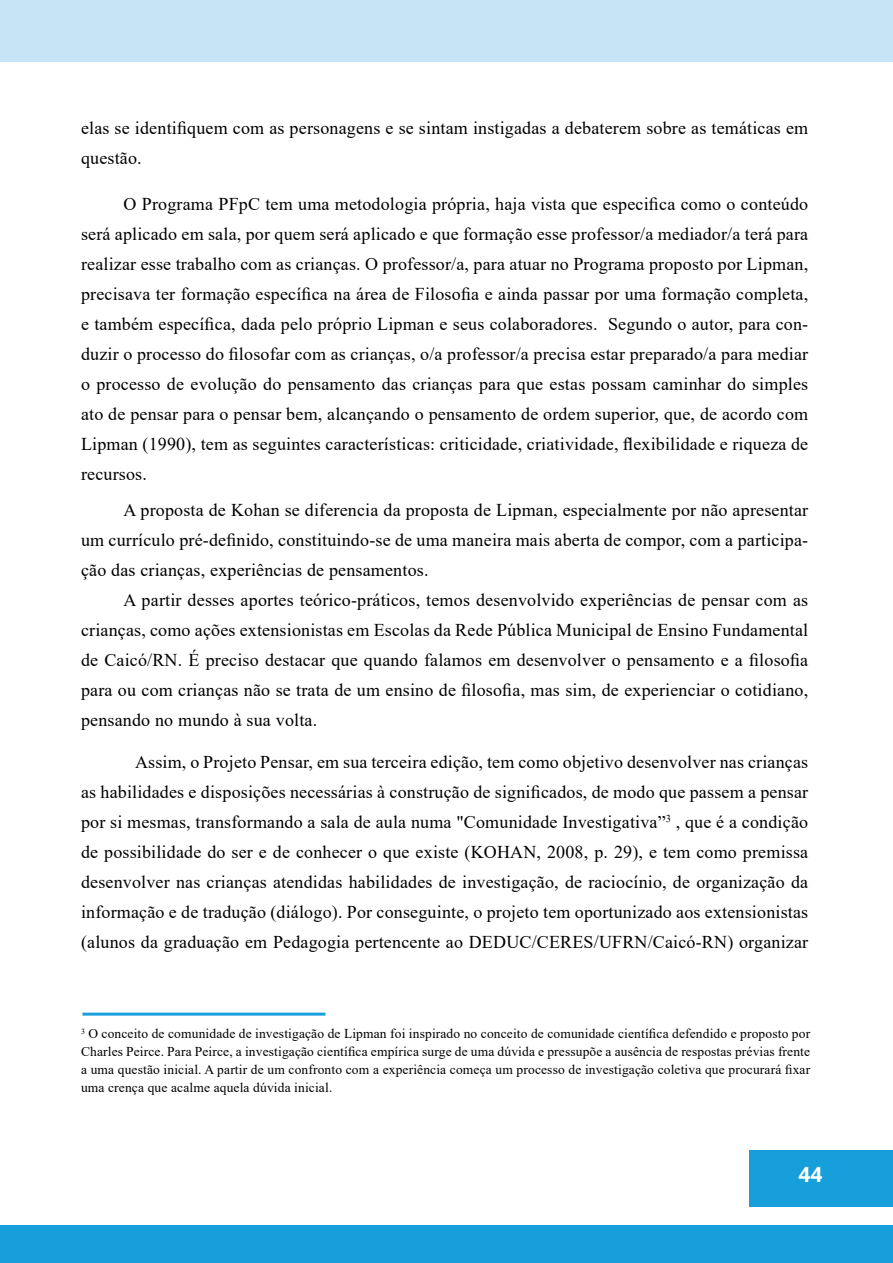
<style>
.page{position:relative;width:893px;height:1263px;background:#fff}
.page>*{position:absolute;margin:0;border:0;box-sizing:border-box;transform-origin:0 0}
.t1{font:700 21px "Open Sans";color:#fff}
.t2{font:18px/30px "Times New Roman";letter-spacing:.01em;color:#000;text-align:justify}
.t3{font:13.5px/18px "Times New Roman";letter-spacing:.01em;color:#000;text-align:justify}
</style>
<div class="page">
<div style="left:0;top:0;width:893px;height:62px;background:#c7e4f6"></div>
<div style="left:749px;top:1150px;width:144px;height:57px;background:#169fdb"></div>
<div style="left:0;top:1225px;width:893px;height:38px;background:#169fdb"></div>
<hr style="left:82px;top:1013px;width:243px;height:3px;background:#1b9fdb">
<p class="t2" style="left:81px;top:112px;width:729px">elas se identifiquem com as personagens e se sintam instigadas a debaterem sobre as temáticas em questão.</p>
<p class="t2" style="left:81px;top:188px;width:729px;text-indent:43px">O Programa PFpC tem uma metodologia própria, haja vista que especifica como o conteúdo será aplicado em sala, por quem será aplicado e que formação esse professor/a mediador/a terá para realizar esse trabalho com as crianças. O professor/a, para atuar no Programa proposto por Lipman, precisava ter formação específica na área de Filosofia e ainda passar por uma formação completa, e também específica, dada pelo próprio Lipman e seus colaboradores. Segundo o autor, para con&shy;duzir o processo do filosofar com as crianças, o/a professor/a precisa estar preparado/a para mediar o processo de evolução do pensamento das crianças para que estas possam caminhar do simples ato de pensar para o pensar bem, alcançando o pensamento de ordem superior, que, de acordo com Lipman (1990), tem as seguintes características: criticidade, criatividade, flexibilidade e riqueza de recursos.</p>
<p class="t2" style="left:81px;top:495px;width:729px;text-indent:43px">A proposta de Kohan se diferencia da proposta de Lipman, especialmente por não apresentar um currículo pré-definido, constituindo-se de uma maneira mais aberta de compor, com a participa&shy;ção das crianças, experiências de pensamentos.</p>
<p class="t2" style="left:81px;top:585px;width:729px;text-indent:43px">A partir desses aportes teórico-práticos, temos desenvolvido experiências de pensar com as crianças, como ações extensionistas em Escolas da Rede Pública Municipal de Ensino Fundamental de Caicó/RN. É preciso destacar que quando falamos em desenvolver o pensamento e a filosofia para ou com crianças não se trata de um ensino de filosofia, mas sim, de experienciar o cotidiano, pensando no mundo à sua volta.</p>
<p class="t2" style="left:81px;top:747px;width:729px;text-indent:54px">Assim, o Projeto Pensar, em sua terceira edição, tem como objetivo desenvolver nas crianças as habilidades e disposições necessárias à construção de significados, de modo que passem a pensar por si mesmas, transformando a sala de aula numa "Comunidade Investigativa”<sup>3</sup> , que é a condição de possibilidade do ser e de conhecer o que existe (KOHAN, 2008, p. 29), e tem como premissa desenvolver nas crianças atendidas habilidades de investigação, de raciocínio, de organização da informação e de tradução (diálogo). Por conseguinte, o projeto tem oportunizado aos extensionistas (alunos da graduação em Pedagogia pertencente ao DEDUC/CERES/UFRN/Caicó-RN) organizar</p>
<p class="t3" style="left:81px;top:1024px;width:731px"><sup>3</sup> O conceito de comunidade de investigação de Lipman foi inspirado no conceito de comunidade científica defendido e proposto por Charles Peirce. Para Peirce, a investigação científica empírica surge de uma dúvida e pressupõe a ausência de respostas prévias frente a uma questão inicial. A partir de um confronto com a experiência começa um processo de investigação coletiva que procurará fixar uma crença que acalme aquela dúvida inicial.</p>
<p class="t1" style="left:799px;top:1160px;width:26px">44</p>
</div>
